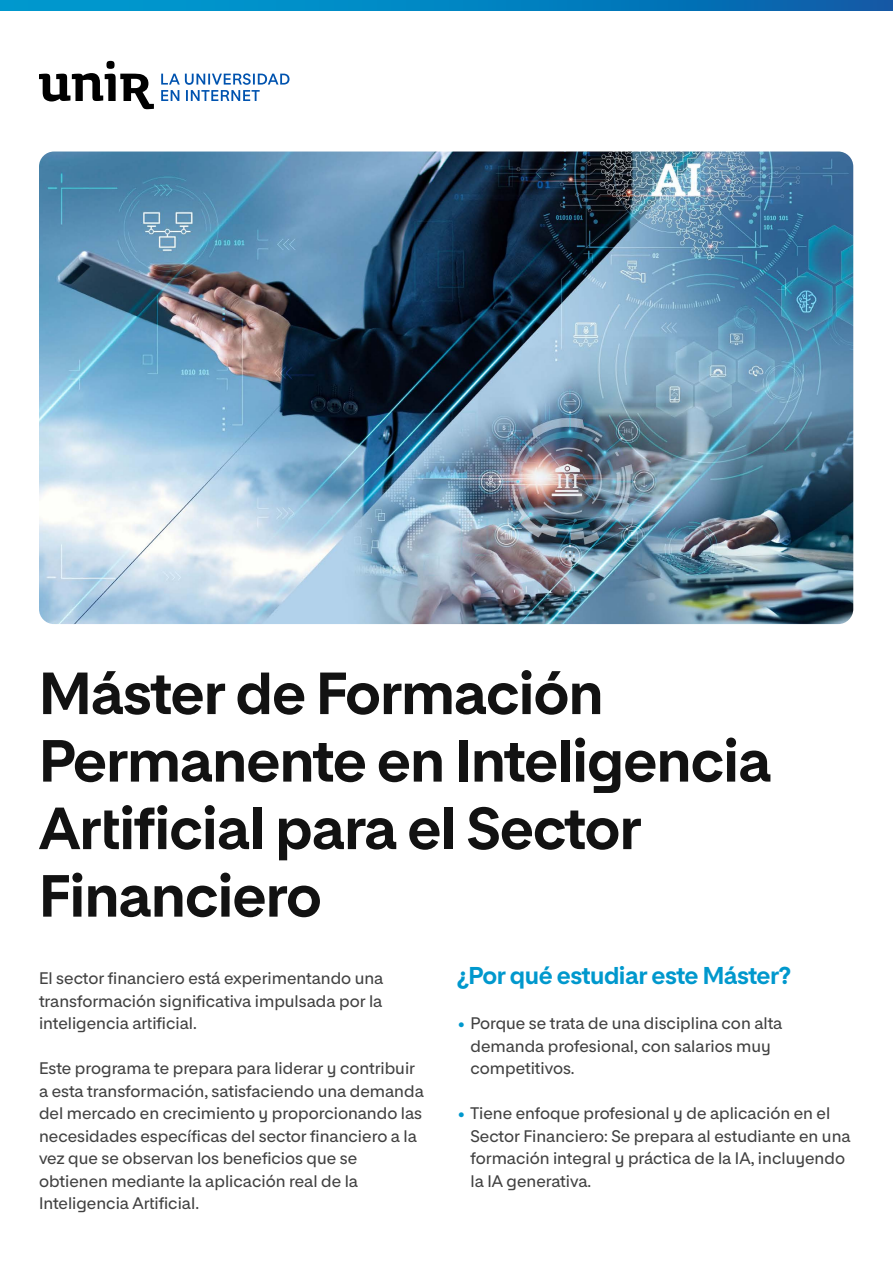
<style>
.page{position:relative;width:893px;height:1263px;background:#fff}
.page>*{position:absolute;margin:0;border:0;box-sizing:border-box;transform-origin:0 0}
.t1{font:700 58.5px/67.5px "Proeduca Sans";letter-spacing:-.02em;color:#121212}
.t2{font:700 24px "Proeduca Sans";letter-spacing:-.02em;color:#0098cd}
.t3{font:500 16.5px/22.5px "Proeduca Sans";color:#414141}
.s1{color:#0098cd}
</style>
<div class="page">
<svg style="left:0;top:0;width:893px;height:10px;background:#0281bf"></svg>
<svg style="left:161px;top:73px;width:128px;height:28px"></svg>
<svg style="left:39px;top:61px;width:115px;height:48px"></svg>
<img style="left:39px;top:152px;width:814px;height:472px">
<h1 class="t1" style="left:39px;top:660px;width:734px">Máster de Formación<br>Permanente en Inteligencia<br>Artificial para el Sector<br>Financiero</h1>
<p class="t3" style="left:39px;top:967px;width:346px;text-align:justify">El sector financiero está experimentando una transformación significativa impulsada por la inteligencia artificial.</p>
<p class="t3" style="left:39px;top:1057px;width:386px">Este programa te prepara para liderar y contribuir a esta transformación, satisfaciendo una demanda del mercado en crecimiento y proporcionando las necesidades específicas del sector financiero a la vez que se observan los beneficios que se obtienen mediante la aplicación real de la Inteligencia Artificial.</p>
<h2 class="t2" style="left:457px;top:961px;width:335px">¿Por qué estudiar este Máster?</h2>
<p class="t3" style="left:470px;top:1012px;width:313px;text-indent:-13px"><span class="s1">•</span> Porque se trata de una disciplina con alta demanda profesional, con salarios muy competitivos.</p>
<p class="t3" style="left:470px;top:1102px;width:382px;text-indent:-13px"><span class="s1">•</span> Tiene enfoque profesional y de aplicación en el Sector Financiero: Se prepara al estudiante en una formación integral y práctica de la IA, incluyendo la IA generativa.</p>
</div>
